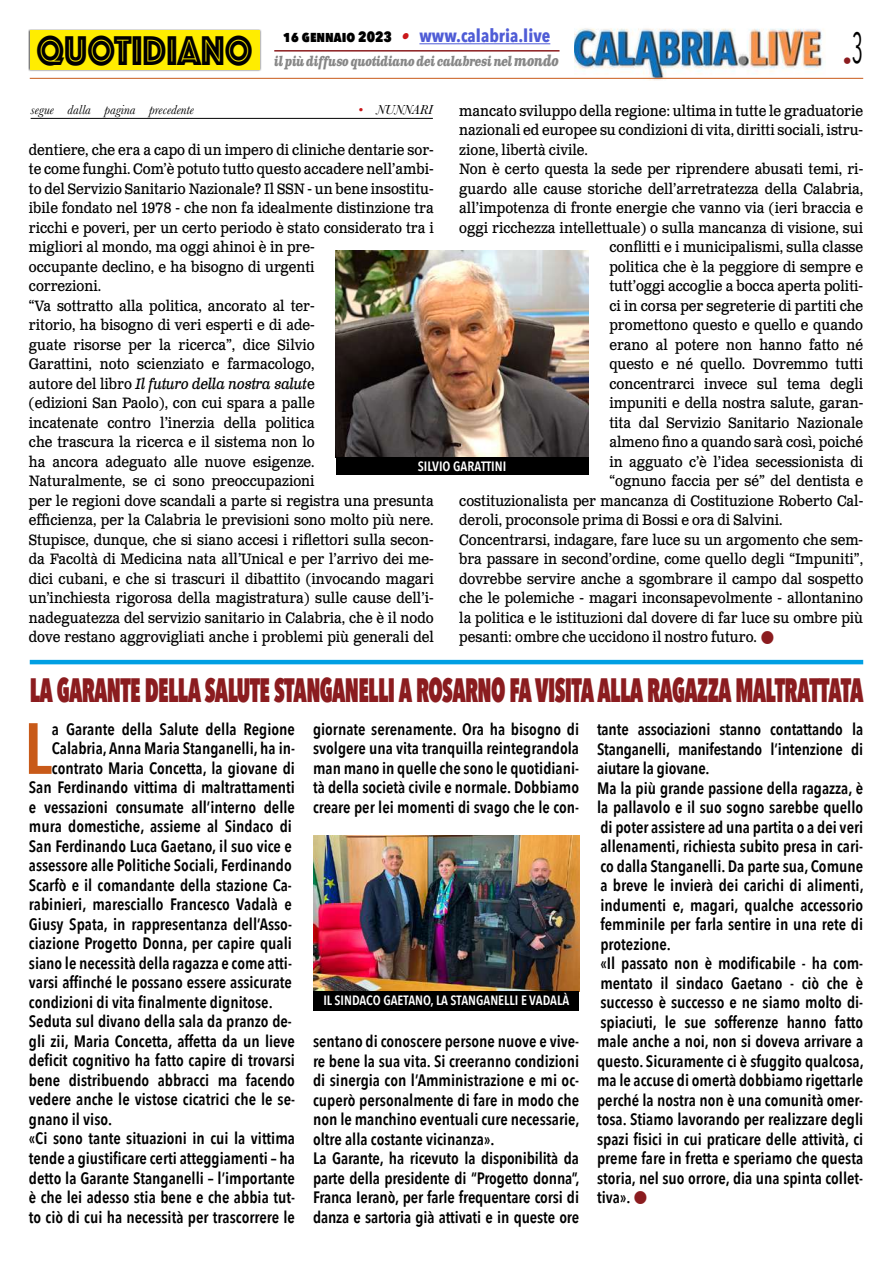
<style>
.page{position:relative;width:893px;height:1263px;background:#fff}
.page>*{position:absolute;margin:0;border:0;box-sizing:border-box;transform-origin:0 0}
.t1{font:600 71.55px "Avenir Next Condensed";color:#c85a19}
.t2{font:43.2px "Phosphate Inline";color:#000;scale:.87 1}
.t3{font:800 33.75px "Avenir Next Condensed";letter-spacing:-.03em;color:#8b1c1f;scale:.67 1}
.t4{font:700 18px "Avenir Next Condensed";color:#4f5cd6}
.t5{font:18px "Avenir Next Condensed";color:#8b1c1f}
.t6{font:600 16.5px/19.5px "Avenir Next Condensed";color:#000}
.t7{font:15px/19.5px "Clarendon Text Pro";color:#000;scale:.9 1}
.t8{font:600 13.5px "Avenir Next Condensed";color:#fff}
.t9{font:italic 700 13.5px "Clarendon Text Pro";letter-spacing:-.05em;color:#878787;scale:.79 1}
.t10{font:italic 13.5px "Baskerville";color:#000}
.s1{font-weight:800;font-size:15px;color:#000}
.s2{font-family:"Clarendon Text Pro";font-style:italic;font-size:16.5px;color:#ca181a}
.s3{font-size:15px}
.s4{color:#ca181a}
.s5{font-style:italic}
</style>
<div class="page">
<img style="left:574px;top:28px;width:252px;height:53px">
<hr style="left:30px;top:78px;width:833px;height:1px;background:#c85a19">
<div style="left:28px;top:29px;width:233px;height:43px;background:#000;opacity:.75"></div>
<div style="left:30px;top:31px;width:229px;height:39px;background:#ffed00"></div>
<hr style="left:419px;top:43px;width:131px;height:1px;background:#4f5cd6">
<hr style="left:274px;top:50px;width:285px;height:2px;background:#8b1c1f">
<hr style="left:31px;top:118px;width:402px;height:1px;background:#000">
<hr style="left:30px;top:660px;width:833px;height:4px;background:#009fe3">
<img style="left:336px;top:250px;width:252px;height:208px">
<img style="left:313px;top:835px;width:266px;height:156px">
<div style="left:336px;top:458px;width:252px;height:17px;background:#000"></div>
<div style="left:313px;top:991px;width:266px;height:20px;background:#000"></div>
<h2 class="t2" style="left:36px;top:20px;width:250px">QUOTIDIANO</h2>
<p class="t4" style="left:283px;top:25px;width:269px"><span class="s1">16 gennaio 2023</span> <span class="s2">•</span> www.calabria.live</p>
<p class="t9" style="left:274px;top:53px;width:362px">il più diffuso quotidiano dei calabresi nel <span class="s3">mondo</span></p>
<p class="t5" style="left:843px;top:46px;width:22px">•<sup>3</sup></p>
<p class="t7" style="left:459px;top:102px;width:450px">mancato sviluppo della regione: ultima in tutte le graduatorie</p>
<p class="t7" style="left:459px;top:121px;width:450px">nazionali ed europee su condizioni di vita, diritti sociali, istru-</p>
<p class="t7" style="left:459px;top:141px;width:144px">zione, libertà civile.</p>
<p class="t7" style="left:459px;top:160px;width:450px">Non è certo questa la sede per riprendere abusati temi, ri-</p>
<p class="t7" style="left:459px;top:180px;width:450px">guardo alle cause storiche dell’arretratezza della Calabria,</p>
<p class="t7" style="left:459px;top:199px;width:450px">all’impotenza di fronte energie che vanno via (ieri braccia e</p>
<p class="t7" style="left:459px;top:219px;width:450px">oggi ricchezza intellettuale) o sulla mancanza di visione, sui</p>
<p class="t7" style="left:609px;top:238px;width:284px">conflitti e i municipalismi, sulla classe</p>
<p class="t7" style="left:609px;top:258px;width:284px">politica che è la peggiore di sempre e</p>
<p class="t7" style="left:609px;top:277px;width:284px">tutt’oggi accoglie a bocca aperta politi-</p>
<p class="t7" style="left:609px;top:297px;width:284px">ci in corsa per segreterie di partiti che</p>
<p class="t7" style="left:609px;top:316px;width:284px">promettono questo e quello e quando</p>
<p class="t7" style="left:609px;top:336px;width:284px">erano al potere non hanno fatto né</p>
<p class="t7" style="left:609px;top:355px;width:284px">questo e né quello. Dovremmo tutti</p>
<p class="t7" style="left:609px;top:375px;width:283px">concentrarci invece sul tema degli</p>
<p class="t7" style="left:609px;top:394px;width:284px">impuniti e della nostra salute, garan-</p>
<p class="t7" style="left:609px;top:414px;width:284px">tita dal Servizio Sanitario Nazionale</p>
<p class="t7" style="left:609px;top:433px;width:284px">almeno fino a quando sarà così, poiché</p>
<p class="t7" style="left:609px;top:453px;width:284px">in agguato c’è l’idea secessionista di</p>
<p class="t7" style="left:609px;top:472px;width:284px">“ognuno faccia per sé” del dentista e</p>
<p class="t7" style="left:459px;top:492px;width:450px">costituzionalista per mancanza di Costituzione Roberto Cal-</p>
<p class="t7" style="left:459px;top:511px;width:361px">deroli, proconsole prima di Bossi e ora di Salvini.</p>
<p class="t7" style="left:459px;top:531px;width:450px">Concentrarsi, indagare, fare luce su un argomento che sem-</p>
<p class="t7" style="left:459px;top:550px;width:450px">bra passare in second’ordine, come quello degli “Impuniti”,</p>
<p class="t7" style="left:459px;top:570px;width:450px">dovrebbe servire anche a sgombrare il campo dal sospetto</p>
<p class="t7" style="left:459px;top:589px;width:450px">che le polemiche - magari inconsapevolmente - allontanino</p>
<p class="t7" style="left:459px;top:609px;width:450px">la politica e le istituzioni dal dovere di far luce su ombre più</p>
<p class="t7" style="left:459px;top:628px;width:332px">pesanti: ombre che uccidono il nostro futuro.</p>
<p class="t10" style="left:31px;top:101px;width:165px">segue dalla pagina precedente</p>
<p class="t10" style="left:358px;top:101px;width:76px"><span class="s4">•</span> NUNNARI</p>
<p class="t7" style="left:29px;top:141px;width:451px">dentiere, che era a capo di un impero di cliniche dentarie sor&shy;te come funghi. Com’è potuto tutto questo accadere nell’ambi&shy;to del Servizio Sanitario Nazionale? Il SSN - un bene insostitu&shy;ibile fondato nel 1978 - che non fa idealmente distinzione tra ricchi e poveri, per un certo periodo è stato considerato tra i migliori al mondo, ma oggi ahinoi è in pre-<br>occupante declino, e ha bisogno di urgenti<br>correzioni.<br>“Va sottratto alla politica, ancorato al ter-<br>ritorio, ha bisogno di veri esperti e di ade-<br>guate risorse per la ricerca”, dice Silvio<br>Garattini, noto scienziato e farmacologo,<br>autore del libro <span class="s5">Il futuro della nostra salut</span>e<br>(edizioni San Paolo), con cui spara a palle<br>incatenate contro l’inerzia della politica<br>che trascura la ricerca e il sistema non lo<br>ha ancora adeguato alle nuove esigenze.<br>Naturalmente, se ci sono preoccupazioni<br>per le regioni dove scandali a parte si registra una presunta efficienza, per la Calabria le previsioni sono molto più nere.<br>Stupisce, dunque, che si siano accesi i riflettori sulla secon&shy;da Facoltà di Medicina nata all’Unical e per l’arrivo dei me&shy;dici cubani, e che si trascuri il dibattito (invocando magari un’inchiesta rigorosa della magistratura) sulle cause dell’i&shy;nadeguatezza del servizio sanitario in Calabria, che è il nodo dove restano aggrovigliati anche i problemi più generali del</p>
<p class="t8" style="left:418px;top:455px;width:90px">SILVIO GARATTINI</p>
<h3 class="t3" style="left:30px;top:669px;width:1246px">LA GARANTE DELLA SALUTE STANGANELLI A ROSARNO FA VISITA ALLA RAGAZZA MALTRATTATA</h3>
<h1 class="t1" style="left:24px;top:687px;width:30px">L</h1>
<p class="t6" style="left:52px;top:719px;width:245px">a Garante della Salute della Regione</p>
<p class="t6" style="left:52px;top:738px;width:245px">Calabria, Anna Maria Stanganelli, ha in-</p>
<p class="t6" style="left:52px;top:758px;width:245px">contrato Maria Concetta, la giovane di</p>
<p class="t6" style="left:29px;top:777px;width:268px">San Ferdinando vittima di maltrattamenti</p>
<p class="t6" style="left:29px;top:797px;width:268px">e vessazioni consumate all’interno delle</p>
<p class="t6" style="left:29px;top:816px;width:265px">mura domestiche, assieme al Sindaco di</p>
<p class="t6" style="left:29px;top:836px;width:264px">San Ferdinando Luca Gaetano, il suo vice e</p>
<p class="t6" style="left:29px;top:855px;width:264px">assessore alle Politiche Sociali, Ferdinando</p>
<p class="t6" style="left:29px;top:875px;width:264px">Scarfò e il comandante della stazione Ca-</p>
<p class="t6" style="left:29px;top:894px;width:264px">rabinieri, maresciallo Francesco Vadalà e</p>
<p class="t6" style="left:29px;top:914px;width:265px">Giusy Spata, in rappresentanza dell’Asso-</p>
<p class="t6" style="left:29px;top:933px;width:264px">ciazione Progetto Donna, per capire quali</p>
<p class="t6" style="left:29px;top:953px;width:265px">siano le necessità della ragazza e come atti-</p>
<p class="t6" style="left:29px;top:972px;width:264px">varsi affinché le possano essere assicurate</p>
<p class="t6" style="left:29px;top:992px;width:245px">condizioni di vita finalmente dignitose.</p>
<p class="t6" style="left:29px;top:1011px;width:264px">Seduta sul divano della sala da pranzo de-</p>
<p class="t6" style="left:29px;top:1031px;width:268px">gli zii, Maria Concetta, affetta da un lieve</p>
<p class="t6" style="left:29px;top:1050px;width:268px">deficit cognitivo ha fatto capire di trovarsi</p>
<p class="t6" style="left:29px;top:1070px;width:268px">bene distribuendo abbracci ma facendo</p>
<p class="t6" style="left:29px;top:1089px;width:268px">vedere anche le vistose cicatrici che le se-</p>
<p class="t6" style="left:29px;top:1109px;width:85px">gnano il viso.</p>
<p class="t6" style="left:29px;top:1128px;width:268px">«Ci sono tante situazioni in cui la vittima</p>
<p class="t6" style="left:29px;top:1148px;width:268px">tende a giustificare certi atteggiamenti – ha</p>
<p class="t6" style="left:29px;top:1167px;width:268px">detto la Garante Stanganelli – l’importante</p>
<p class="t6" style="left:29px;top:1187px;width:268px">è che lei adesso stia bene e che abbia tut-</p>
<p class="t6" style="left:29px;top:1206px;width:268px">to ciò di cui ha necessità per trascorrere le</p>
<p class="t6" style="left:313px;top:719px;width:268px;text-align:justify">giornate serenamente. Ora ha bisogno di svolgere una vita tranquilla reintegrandola man mano in quelle che sono le quotidiani&shy;tà della società civile e normale. Dobbiamo creare per lei momenti di svago che le con-</p>
<p class="t8" style="left:323px;top:988px;width:247px">IL SINDACO GAETANO, LA STANGANELLI E VADALÀ</p>
<p class="t6" style="left:313px;top:1031px;width:268px">sentano di conoscere persone nuove e vive&shy;re bene la sua vita. Si creeranno condizioni di sinergia con l’Amministrazione e mi oc&shy;cuperò personalmente di fare in modo che non le manchino eventuali cure necessarie, oltre alla costante vicinanza».<br>La Garante, ha ricevuto la disponibilità da parte della presidente di “Progetto donna”, Franca Ieranò, per farle frequentare corsi di danza e sartoria già attivati e in queste ore</p>
<p class="t6" style="left:597px;top:719px;width:268px">tante associazioni stanno contattando la Stanganelli, manifestando l’intenzione di aiutare la giovane.<br>Ma la più grande passione della ragazza, è la pallavolo e il suo sogno sarebbe quello di poter assistere ad una partita o a dei veri allenamenti, richiesta subito presa in cari&shy;co dalla Stanganelli. Da parte sua, Comune a breve le invierà dei carichi di alimenti, indumenti e, magari, qualche accessorio femminile per farla sentire in una rete di protezione.<br>«Il passato non è modificabile - ha com&shy;mentato il sindaco Gaetano - ciò che è successo è successo e ne siamo molto di&shy;spiaciuti, le sue sofferenze hanno fatto male anche a noi, non si doveva arrivare a questo. Sicuramente ci è sfuggito qualcosa, ma le accuse di omertà dobbiamo rigettarle perché la nostra non è una comunità omer&shy;tosa. Stiamo lavorando per realizzare degli spazi fisici in cui praticare delle attività, ci preme fare in fretta e speriamo che questa storia, nel suo orrore, dia una spinta collet&shy;tiva».</p>
</div>
